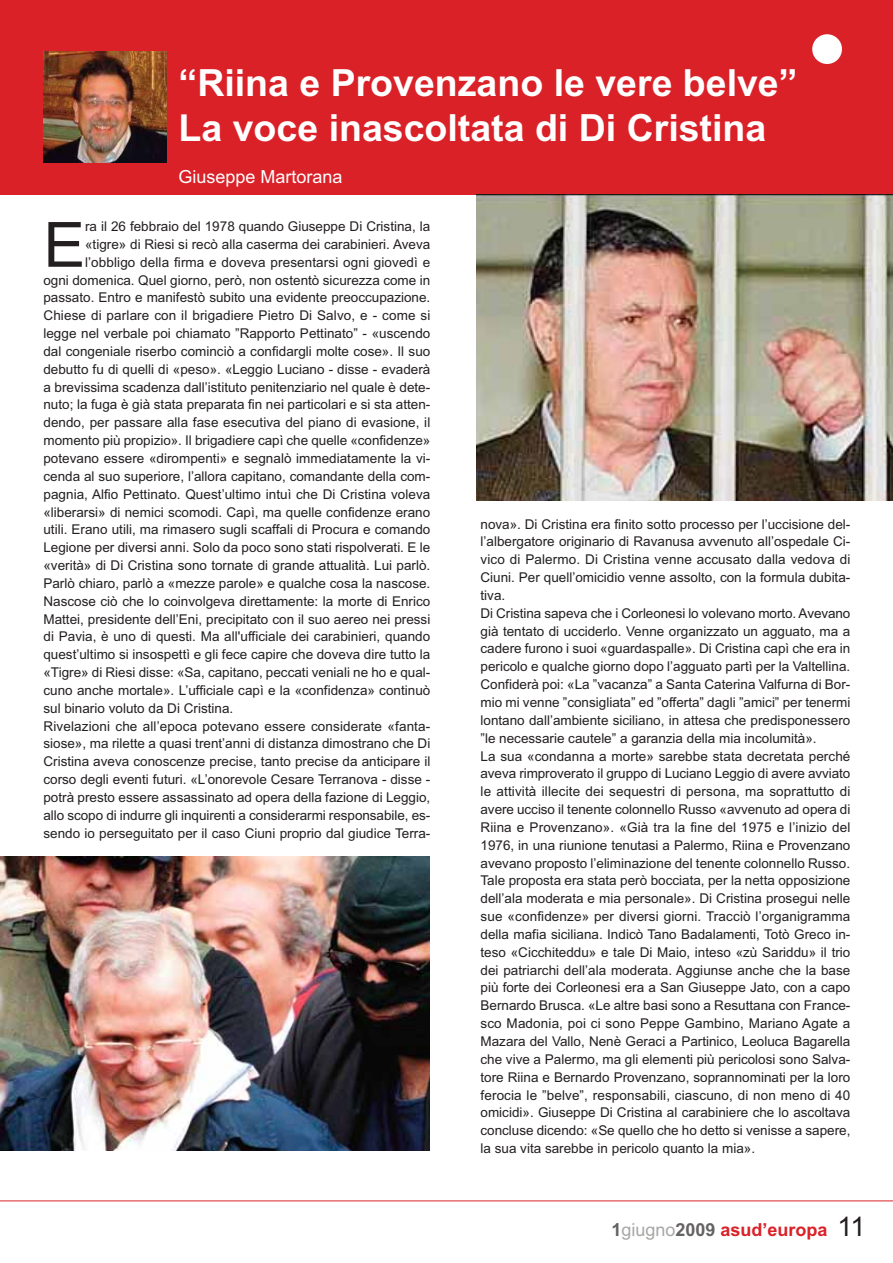
<style>
.page{position:relative;width:893px;height:1263px;background:#fff}
.page>*{position:absolute;margin:0;border:0;box-sizing:border-box;transform-origin:0 0}
.t1{font:62.4px "Arial";color:#231f20}
.t2{font:700 37.5px/45px "Arial";color:#fff}
.t3{font:700 18px "Arial";color:#da2128}
.t4{font:18px "Arial";color:#fff}
.t5{font:13.5px/17.9px "Arial";color:#231f20}
.s1{color:#656262}
.s2{font-weight:400;color:#a9a7a6}
.s3{font-weight:400;font-size:27px;color:#231f20}
</style>
<div class="page">
<div style="left:0;top:0;width:892px;height:194px;background:#da2128"></div>
<hr style="left:0;top:1201px;width:892px;height:1px;background:#da2128">
<div style="left:812px;top:34px;width:30px;height:30px;background:#fff;border-radius:50%"></div>
<img style="left:476px;top:194px;width:416px;height:306px">
<img style="left:0;top:856px;width:429px;height:295px">
<img style="left:43px;top:52px;width:124px;height:110px">
<h2 class="t2" style="left:179px;top:64px;width:620px">“Riina e Provenzano le vere belve”<br>La voce inascoltata di Di Cristina</h2>
<h3 class="t4" style="left:179px;top:171px;width:165px">Giuseppe Martorana</h3>
<h1 class="t1" style="left:43px;top:222px;width:43px">E</h1>
<p class="t5" style="left:85px;top:219px;width:347px">ra il 26 febbraio del 1978 quando Giuseppe Di Cristina, la</p>
<p class="t5" style="left:85px;top:237px;width:347px">«tigre» di Riesi si recò alla caserma dei carabinieri. Aveva</p>
<p class="t5" style="left:85px;top:254px;width:347px">l’obbligo della firma e doveva presentarsi ogni giovedì e</p>
<p class="t5" style="left:43px;top:272px;width:388px">ogni domenica. Quel giorno, però, non ostentò sicurezza come in</p>
<p class="t5" style="left:43px;top:290px;width:388px">passato. Entro e manifestò subito una evidente preoccupazione.</p>
<p class="t5" style="left:43px;top:308px;width:388px">Chiese di parlare con il brigadiere Pietro Di Salvo, e - come si</p>
<p class="t5" style="left:43px;top:326px;width:388px">legge nel verbale poi chiamato ”Rapporto Pettinato” - «uscendo</p>
<p class="t5" style="left:43px;top:344px;width:388px">dal congeniale riserbo cominciò a confidargli molte cose». Il suo</p>
<p class="t5" style="left:43px;top:361px;width:388px">debutto fu di quelli di «peso». «Leggio Luciano - disse - evaderà</p>
<p class="t5" style="left:43px;top:379px;width:388px">a brevissima scadenza dall’istituto penitenziario nel quale è dete-</p>
<p class="t5" style="left:43px;top:397px;width:388px">nuto; la fuga è già stata preparata fin nei particolari e si sta atten-</p>
<p class="t5" style="left:43px;top:415px;width:388px">dendo, per passare alla fase esecutiva del piano di evasione, il</p>
<p class="t5" style="left:43px;top:433px;width:388px">momento più propizio». Il brigadiere capì che quelle «confidenze»</p>
<p class="t5" style="left:43px;top:451px;width:388px">potevano essere «dirompenti» e segnalò immediatamente la vi-</p>
<p class="t5" style="left:43px;top:469px;width:388px">cenda al suo superiore, l’allora capitano, comandante della com-</p>
<p class="t5" style="left:43px;top:486px;width:388px">pagnia, Alfio Pettinato. Quest’ultimo intuì che Di Cristina voleva</p>
<p class="t5" style="left:43px;top:504px;width:388px">«liberarsi» di nemici scomodi. Capì, ma quelle confidenze erano</p>
<p class="t5" style="left:43px;top:522px;width:388px">utili. Erano utili, ma rimasero sugli scaffali di Procura e comando</p>
<p class="t5" style="left:43px;top:540px;width:388px">Legione per diversi anni. Solo da poco sono stati rispolverati. E le</p>
<p class="t5" style="left:43px;top:558px;width:388px">«verità» di Di Cristina sono tornate di grande attualità. Lui parlò.</p>
<p class="t5" style="left:43px;top:576px;width:388px">Parlò chiaro, parlò a «mezze parole» e qualche cosa la nascose.</p>
<p class="t5" style="left:43px;top:593px;width:388px">Nascose ciò che lo coinvolgeva direttamente: la morte di Enrico</p>
<p class="t5" style="left:43px;top:611px;width:388px">Mattei, presidente dell’Eni, precipitato con il suo aereo nei pressi</p>
<p class="t5" style="left:43px;top:629px;width:388px">di Pavia, è uno di questi. Ma all'ufficiale dei carabinieri, quando</p>
<p class="t5" style="left:43px;top:647px;width:388px">quest’ultimo si insospettì e gli fece capire che doveva dire tutto la</p>
<p class="t5" style="left:43px;top:665px;width:388px">«Tigre» di Riesi disse: «Sa, capitano, peccati veniali ne ho e qual-</p>
<p class="t5" style="left:43px;top:683px;width:388px">cuno anche mortale». L’ufficiale capì e la «confidenza» continuò</p>
<p class="t5" style="left:43px;top:700px;width:191px">sul binario voluto da Di Cristina.</p>
<p class="t5" style="left:43px;top:718px;width:388px">Rivelazioni che all’epoca potevano essere considerate «fanta-</p>
<p class="t5" style="left:43px;top:736px;width:388px">siose», ma rilette a quasi trent’anni di distanza dimostrano che Di</p>
<p class="t5" style="left:43px;top:754px;width:388px">Cristina aveva conoscenze precise, tanto precise da anticipare il</p>
<p class="t5" style="left:43px;top:772px;width:388px">corso degli eventi futuri. «L’onorevole Cesare Terranova - disse -</p>
<p class="t5" style="left:43px;top:790px;width:388px">potrà presto essere assassinato ad opera della fazione di Leggio,</p>
<p class="t5" style="left:43px;top:808px;width:388px">allo scopo di indurre gli inquirenti a considerarmi responsabile, es-</p>
<p class="t5" style="left:43px;top:825px;width:388px">sendo io perseguitato per il caso Ciuni proprio dal giudice Terra-</p>
<p class="t5" style="left:480px;top:516px;width:371px">nova». Di Cristina era finito sotto processo per l’uccisione del&shy;l’albergatore originario di Ravanusa avvenuto all’ospedale Ci&shy;vico di Palermo. Di Cristina venne accusato dalla vedova di Ciuni. Per quell’omicidio venne assolto, con la formula dubita&shy;tiva.<br>Di Cristina sapeva che i Corleonesi lo volevano morto. Avevano già tentato di ucciderlo. Venne organizzato un agguato, ma a cadere furono i suoi «guardaspalle». Di Cristina capì che era in pericolo e qualche giorno dopo l’agguato partì per la Valtellina.<br>Confiderà poi: «La ”vacanza” a Santa Caterina Valfurna di Bor&shy;mio mi venne ”consigliata” ed ”offerta” dagli ”amici” per tenermi lontano dall’ambiente siciliano, in attesa che predisponessero ”le necessarie cautele” a garanzia della mia incolumità».<br>La sua «condanna a morte» sarebbe stata decretata perché aveva rimproverato il gruppo di Luciano Leggio di avere avviato le attività illecite dei sequestri di persona, ma soprattutto di avere ucciso il tenente colonnello Russo «avvenuto ad opera di Riina e Provenzano». «Già tra la fine del 1975 e l’inizio del 1976, in una riunione tenutasi a Palermo, Riina e Provenzano avevano proposto l’eliminazione del tenente colonnello Russo.<br>Tale proposta era stata però bocciata, per la netta opposizione dell’ala moderata e mia personale». Di Cristina prosegui nelle sue «confidenze» per diversi giorni. Tracciò l’organigramma della mafia siciliana. Indicò Tano Badalamenti, Totò Greco in&shy;teso «Cicchiteddu» e tale Di Maio, inteso «zù Sariddu» il trio dei patriarchi dell’ala moderata. Aggiunse anche che la base più forte dei Corleonesi era a San Giuseppe Jato, con a capo Bernardo Brusca. «Le altre basi sono a Resuttana con France&shy;sco Madonia, poi ci sono Peppe Gambino, Mariano Agate a Mazara del Vallo, Nenè Geraci a Partinico, Leoluca Bagarella che vive a Palermo, ma gli elementi più pericolosi sono Salva&shy;tore Riina e Bernardo Provenzano, soprannominati per la loro ferocia le ”belve”, responsabili, ciascuno, di non meno di 40 omicidi». Giuseppe Di Cristina al carabiniere che lo ascoltava concluse dicendo: «Se quello che ho detto si venisse a sapere, la sua vita sarebbe in pericolo quanto la mia».</p>
<h3 class="t3" style="left:611px;top:1223px;width:256px"><span class="s1">1</span><span class="s2">giugno</span><span class="s1">2009</span> asud’europa <span class="s3">11</span></h3>
</div>
